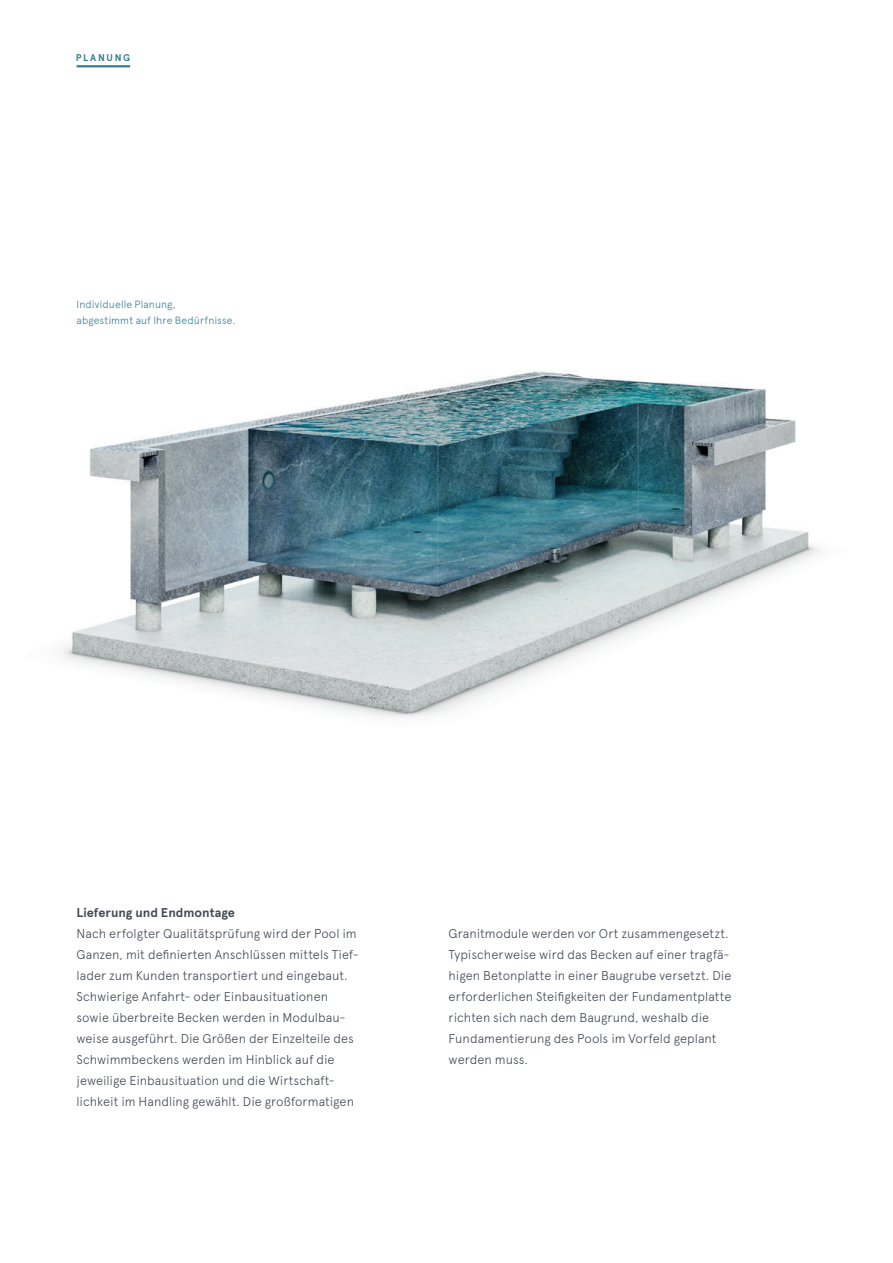
<style>
.page{position:relative;width:893px;height:1263px;background:#fff}
.page>*{position:absolute;margin:0;border:0;box-sizing:border-box;transform-origin:0 0}
.t1{font:300 12.75px/21px "Apercu Pro";color:#434954}
.t2{font:700 12.75px "Apercu Pro";color:#434954}
.t3{font:300 10.5px/15.8px "Apercu";letter-spacing:.005em;color:#377f91}
.t4{font:700 9.75px "Apercu Pro";letter-spacing:.175em;color:#377f91}
</style>
<div class="page">
<img style="left:61px;top:371px;width:760px;height:348px">
<hr style="left:77px;top:65px;width:53px;height:2px;background:#377f91">
<p class="t4" style="left:76px;top:51px;width:56px">PLANUNG</p>
<p class="t3" style="left:77px;top:296px;width:161px">Individuelle Planung,<br>abgestimmt auf Ihre Bedürfnisse.</p>
<p class="t2" style="left:77px;top:903px;width:160px">Lieferung und Endmontage</p>
<p class="t1" style="left:77px;top:922px;width:284px">Nach erfolgter Qualitätsprüfung wird der Pool im Ganzen, mit definierten Anschlüssen mittels Tief&shy;lader zum Kunden transportiert und eingebaut.<br>Schwierige Anfahrt- oder Einbausituationen sowie überbreite Becken werden in Modulbau&shy;weise ausgeführt. Die Größen der Einzelteile des Schwimmbeckens werden im Hinblick auf die jeweilige Einbausituation und die Wirtschaft&shy;lichkeit im Handling gewählt. Die großformatigen</p>
<p class="t1" style="left:449px;top:922px;width:284px">Granitmodule werden vor Ort zusammengesetzt.<br>Typischerweise wird das Becken auf einer tragfä&shy;higen Betonplatte in einer Baugrube versetzt. Die erforderlichen Steifigkeiten der Fundamentplatte richten sich nach dem Baugrund, weshalb die Fundamentierung des Pools im Vorfeld geplant werden muss.</p>
</div>
